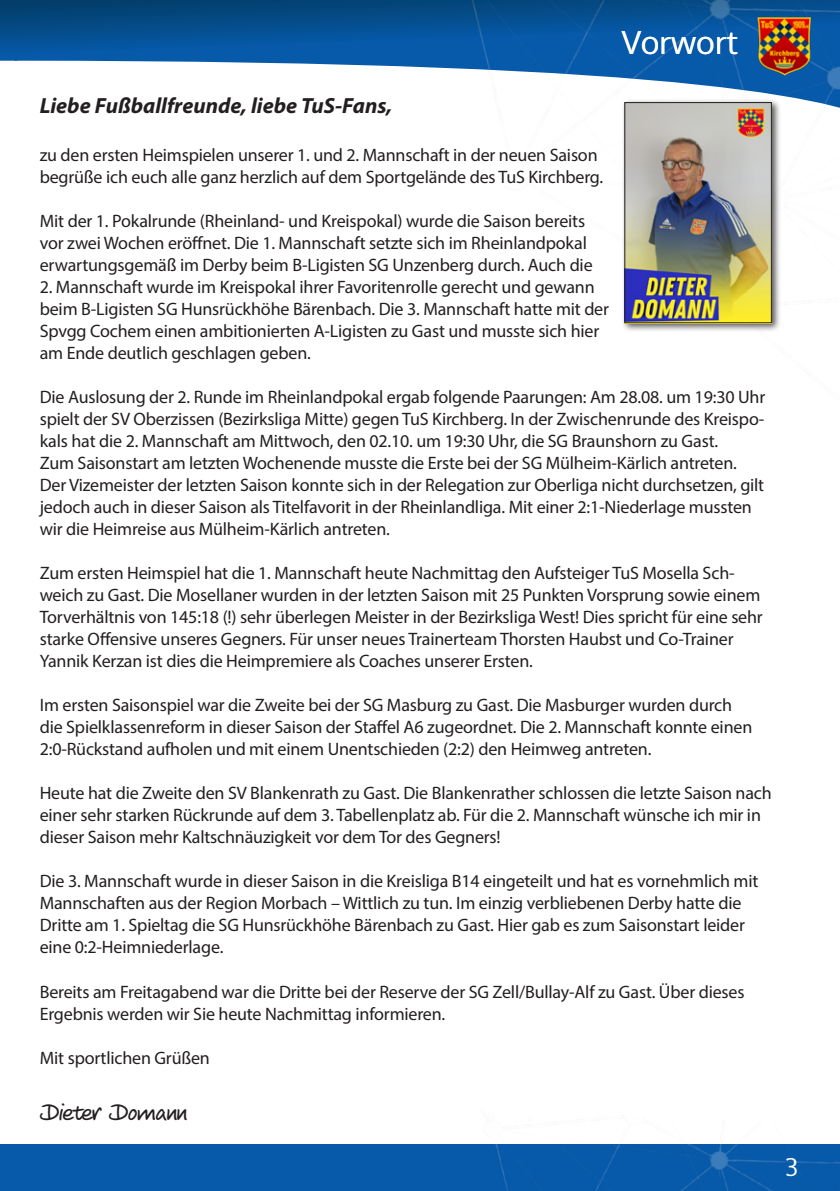
<style>
.page{position:relative;width:840px;height:1191px;background:#fff}
.page>*{position:absolute;margin:0;border:0;box-sizing:border-box;transform-origin:0 0}
.t1{font:32px "Oxygen";color:#fff}
.t2{font:24px "Veneto Handwriting";color:#231f20}
.t3{font:24px "Oxygen";color:#fff}
.t4{font:italic 700 22px "Myriad Pro";color:#231f20}
.t5{font:18px/22px "Myriad Pro";letter-spacing:-.01em;color:#231f20}
</style>
<div class="page">
<svg style="left:0;top:0;width:394px;height:66px"></svg>
<img style="left:394px;top:0;width:445px;height:108px">
<img style="left:751px;top:14px;width:62px;height:62px">
<div style="left:0;top:1144px;width:839px;height:47px;background:#0759a9"></div>
<img style="left:495px;top:1117px;width:344px;height:74px">
<div style="left:620px;top:99px;width:160px;height:233px;background:#231f20;opacity:.75"></div>
<img style="left:626px;top:104px;width:143px;height:217px">
<div style="left:624px;top:102px;width:147px;height:221px;border:1px solid #231f20"></div>
<h1 class="t1" style="left:621px;top:21px;width:117px">Vorwort</h1>
<p class="t4" style="left:40px;top:91px;width:354px">Liebe Fußballfreunde, liebe TuS-Fans,</p>
<p class="t5" style="left:40px;top:144px;width:564px">zu den ersten Heimspielen unserer 1. und 2. Mannschaft in der neuen Saison begrüße ich euch alle ganz herzlich auf dem Sportgelände des TuS Kirchberg.</p>
<p class="t5" style="left:40px;top:210px;width:554px">Mit der 1. Pokalrunde (Rheinland- und Kreispokal) wurde die Saison bereits vor zwei Wochen eröffnet. Die 1. Mannschaft setzte sich im Rheinlandpokal erwartungsgemäß im Derby beim B-Ligisten SG Unzenberg durch. Auch die</p>
<p class="t5" style="left:40px;top:276px;width:570px">2. Mannschaft wurde im Kreispokal ihrer Favoritenrolle gerecht und gewann beim B-Ligisten SG Hunsrückhöhe Bärenbach. Die 3. Mannschaft hatte mit der Spvgg Cochem einen ambitionierten A-Ligisten zu Gast und musste sich hier am Ende deutlich geschlagen geben.</p>
<p class="t5" style="left:40px;top:386px;width:726px">Die Auslosung der 2. Runde im Rheinlandpokal ergab folgende Paarungen: Am 28.08. um 19:30 Uhr spielt der SV Oberzissen (Bezirksliga Mitte) gegen TuS Kirchberg. In der Zwischenrunde des Kreispo&shy;kals hat die 2. Mannschaft am Mittwoch, den 02.10. um 19:30 Uhr, die SG Braunshorn zu Gast.<br>Zum Saisonstart am letzten Wochenende musste die Erste bei der SG Mülheim-Kärlich antreten.<br>Der Vizemeister der letzten Saison konnte sich in der Relegation zur Oberliga nicht durchsetzen, gilt jedoch auch in dieser Saison als Titelfavorit in der Rheinlandliga. Mit einer 2:1-Niederlage mussten wir die Heimreise aus Mülheim-Kärlich antreten.</p>
<p class="t5" style="left:40px;top:562px;width:724px">Zum ersten Heimspiel hat die 1. Mannschaft heute Nachmittag den Aufsteiger TuS Mosella Sch&shy;weich zu Gast. Die Mosellaner wurden in der letzten Saison mit 25 Punkten Vorsprung sowie einem Torverhältnis von 145:18 (!) sehr überlegen Meister in der Bezirksliga West! Dies spricht für eine sehr starke Offensive unseres Gegners. Für unser neues Trainerteam Thorsten Haubst und Co-Trainer Yannik Kerzan ist dies die Heimpremiere als Coaches unserer Ersten.</p>
<p class="t5" style="left:40px;top:694px;width:713px">Im ersten Saisonspiel war die Zweite bei der SG Masburg zu Gast. Die Masburger wurden durch die Spielklassenreform in dieser Saison der Staffel A6 zugeordnet. Die 2. Mannschaft konnte einen<br>2:0-Rückstand aufholen und mit einem Unentschieden (2:2) den Heimweg antreten.</p>
<p class="t5" style="left:40px;top:782px;width:733px">Heute hat die Zweite den SV Blankenrath zu Gast. Die Blankenrather schlossen die letzte Saison nach einer sehr starken Rückrunde auf dem 3. Tabellenplatz ab. Für die 2. Mannschaft wünsche ich mir in dieser Saison mehr Kaltschnäuzigkeit vor dem Tor des Gegners!</p>
<p class="t5" style="left:40px;top:870px;width:719px">Die 3. Mannschaft wurde in dieser Saison in die Kreisliga B14 eingeteilt und hat es vornehmlich mit Mannschaften aus der Region Morbach – Wittlich zu tun. Im einzig verbliebenen Derby hatte die Dritte am 1. Spieltag die SG Hunsrückhöhe Bärenbach zu Gast. Hier gab es zum Saisonstart leider eine 0:2-Heimniederlage.</p>
<p class="t5" style="left:40px;top:980px;width:706px">Bereits am Freitagabend war die Dritte bei der Reserve der SG Zell/Bullay-Alf zu Gast. Über dieses<br>Ergebnis werden wir Sie heute Nachmittag informieren.</p>
<p class="t5" style="left:40px;top:1046px;width:172px">Mit sportlichen Grüßen</p>
<h2 class="t2" style="left:40px;top:1098px;width:149px">Dieter Domann</h2>
<h2 class="t3" style="left:784px;top:1151px;width:14px">3</h2>
</div>
